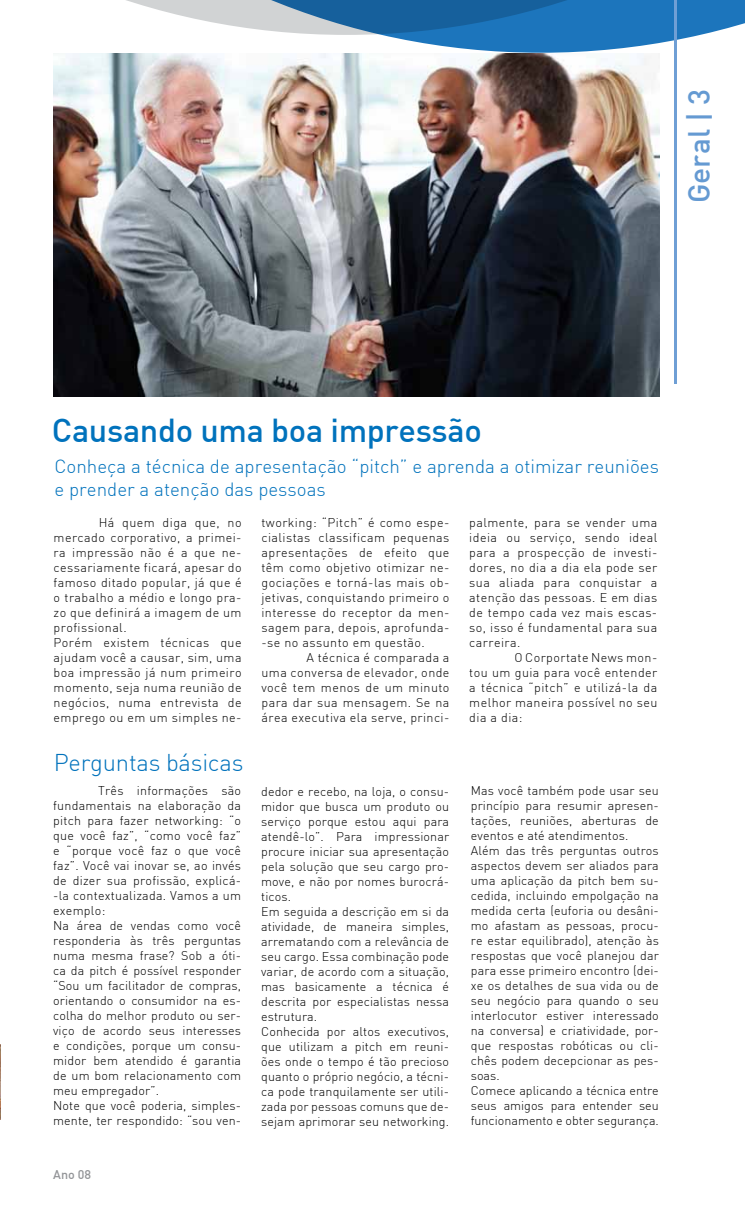
<style>
.page{position:relative;width:745px;height:1205px;background:#fff}
.page>*{position:absolute;margin:0;border:0;box-sizing:border-box;transform-origin:0 0}
.t1{font:500 32.5px "DIN";letter-spacing:-.01em;color:#0072bc}
.t2{font:500 30px "DIN";color:#659ad2}
.t3{font:300 23.75px "DIN";letter-spacing:-.01em;color:#0072bc}
.t4{font:300 18.75px/22.5px "DIN";color:#0072bc}
.t5{font:300 12.5px/15px "DIN";letter-spacing:.01em;color:#000;text-align:justify}
.t6{font:300 12.5px/15px "DIN";letter-spacing:.035em;color:#000}
.t7{font:500 12.5px "DIN";color:#939598}
</style>
<div class="page">
<img style="left:0;top:1044px;width:1px;height:76px">
<img style="left:53px;top:53px;width:606px;height:343px">
<svg style="left:382px;top:35px;width:318px;height:18px;fill:#1c75bc"></svg>
<svg style="left:126px;top:0;width:618px;height:35px;background:#5b93c0"></svg>
<hr style="left:673px;top:0;width:2px;height:384px;background:#6f9fd5">
<h2 class="t2" style="left:679px;top:203px;width:116px;rotate:-90deg">Geral | 3</h2>
<h1 class="t1" style="left:52px;top:410px;width:431px">Causando uma boa impressão</h1>
<h3 class="t4" style="left:54px;top:455px;width:605px">Conheça a técnica de apresentação “pitch” e aprenda a otimizar reuniões e prender a atenção das pessoas</h3>
<p class="t6" style="left:54px;top:514px;width:189px;text-indent:45px">Há quem diga que, no mercado corporativo, a primei&shy;ra impressão não é a que ne&shy;cessariamente ficará, apesar do famoso ditado popular, já que é o trabalho a médio e longo pra&shy;zo que definirá a imagem de um profissional.<br>Porém existem técnicas que ajudam você a causar, sim, uma boa impressão já num primeiro momento, seja numa reunião de negócios, numa entrevista de emprego ou em um simples ne-</p>
<h3 class="t3" style="left:54px;top:748px;width:191px">Perguntas básicas</h3>
<p class="t5" style="left:53px;top:783px;width:189px;text-align:left;text-indent:45px">Três informações são fundamentais na elaboração da pitch para fazer networking: “o que você faz”, “como você faz” e “porque você faz o que você faz”. Você vai inovar se, ao invés de dizer sua profissão, explicá--la contextualizada. Vamos a um exemplo:<br>Na área de vendas como você responderia às três perguntas numa mesma frase? Sob a óti&shy;ca da pitch é possível responder “Sou um facilitador de compras, orientando o consumidor na es&shy;colha do melhor produto ou ser&shy;viço de acordo seus interesses e condições, porque um consu&shy;midor bem atendido é garantia de um bom relacionamento com meu empregador”.<br>Note que você poderia, simples&shy;mente, ter respondido: “sou ven-</p>
<p class="t7" style="left:53px;top:1166px;width:39px">Ano 08</p>
<p class="t5" style="left:261px;top:515px;width:189px">tworking: “Pitch” é como espe&shy;cialistas classificam pequenas apresentações de efeito que têm como objetivo otimizar ne&shy;gociações e torná-las mais ob&shy;jetivas, conquistando primeiro o interesse do receptor da men&shy;sagem para, depois, aprofunda--se no assunto em questão.</p>
<p class="t5" style="left:261px;top:650px;width:189px;text-indent:45px">A técnica é comparada a uma conversa de elevador, onde você tem menos de um minuto para dar sua mensagem. Se na área executiva ela serve, princi-</p>
<p class="t5" style="left:261px;top:784px;width:189px;text-align:left">dedor e recebo, na loja, o consu&shy;midor que busca um produto ou serviço porque estou aqui para atendê-lo”. Para impressionar procure iniciar sua apresentação pela solução que seu cargo pro&shy;move, e não por nomes burocrá&shy;ticos.<br>Em seguida a descrição em si da atividade, de maneira simples, arrematando com a relevância de seu cargo. Essa combinação pode variar, de acordo com a situação, mas basicamente a técnica é descrita por especialistas nessa estrutura.<br>Conhecida por altos executivos, que utilizam a pitch em reuni&shy;ões onde o tempo é tão precioso quanto o próprio negócio, a técni&shy;ca pode tranquilamente ser utili&shy;zada por pessoas comuns que de&shy;sejam aprimorar seu networking.</p>
<p class="t5" style="left:469px;top:515px;width:189px">palmente, para se vender uma ideia ou serviço, sendo ideal para a prospecção de investi&shy;dores, no dia a dia ela pode ser sua aliada para conquistar a atenção das pessoas. E em dias de tempo cada vez mais escas&shy;so, isso é fundamental para sua carreira.</p>
<p class="t5" style="left:469px;top:650px;width:189px;text-indent:45px">O Corportate News mon&shy;tou um guia para você entender a técnica “pitch” e utilizá-la da melhor maneira possível no seu dia a dia:</p>
<p class="t5" style="left:470px;top:783px;width:189px;text-align:left">Mas você também pode usar seu princípio para resumir apresen&shy;tações, reuniões, aberturas de eventos e até atendimentos.<br>Além das três perguntas outros aspectos devem ser aliados para uma aplicação da pitch bem su&shy;cedida, incluindo empolgação na medida certa (euforia ou desâni&shy;mo afastam as pessoas, procu&shy;re estar equilibrado), atenção às respostas que você planejou dar para esse primeiro encontro (dei&shy;xe os detalhes de sua vida ou de seu negócio para quando o seu interlocutor estiver interessado na conversa) e criatividade, por&shy;que respostas robóticas ou cli&shy;chês podem decepcionar as pes&shy;soas.<br>Comece aplicando a técnica entre seus amigos para entender seu funcionamento e obter segurança.</p>
</div>
